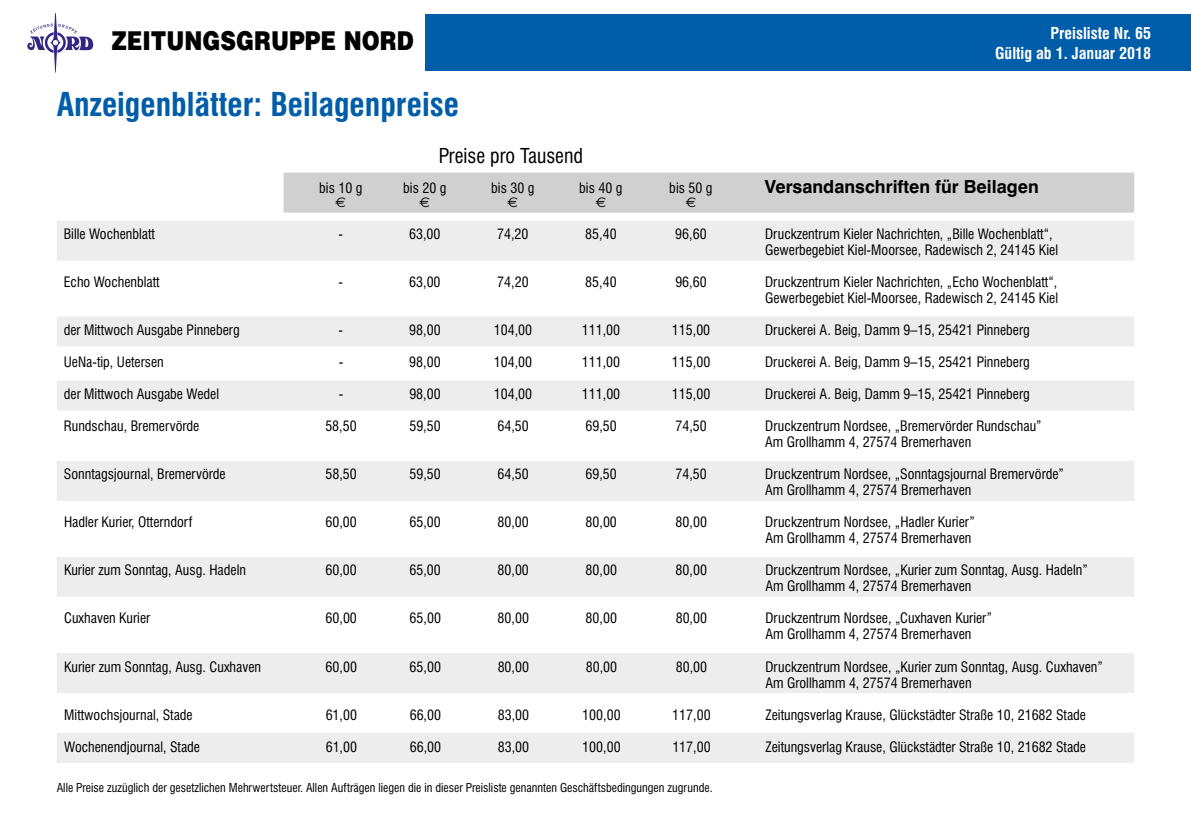
<style>
.page{position:relative;width:1191px;height:840px;background:#fff}
.page>*{position:absolute;margin:0;border:0;box-sizing:border-box;transform-origin:0 0}
.t1{font:700 condensed 32px "Swiss 721 BT";color:#005da9}
.t2{font:26px "Helvetica Black OV WMFKBC";color:#000;scale:.83 1}
.t3{font:condensed 20px "Swiss 721 BT";color:#000}
.t4{font:700 18px "Swiss 721 BT";color:#000}
.t5{font:700 condensed 16px/20px "Swiss 721 BT";color:#fff;text-align:right}
.t6{font:condensed 14px/16px "Swiss 721 BT";color:#000}
.t7{font:14px "Euro Sans";color:#000}
.t8{font:condensed 12px "Swiss 721 BT";color:#000}
</style>
<div class="page">
<svg style="left:27px;top:14px;width:66px;height:60px"></svg>
<div style="left:425px;top:14px;width:766px;height:57px;background:#005da9"></div>
<div style="left:283px;top:172px;width:851px;height:40px;background:#d0d0d0"></div>
<div style="left:57px;top:220px;width:1077px;height:40px;background:#ededed"></div>
<div style="left:57px;top:316px;width:1077px;height:30px;background:#ededed"></div>
<div style="left:57px;top:380px;width:1077px;height:30px;background:#ededed"></div>
<div style="left:57px;top:460px;width:1077px;height:40px;background:#ededed"></div>
<div style="left:57px;top:556px;width:1077px;height:40px;background:#ededed"></div>
<div style="left:57px;top:652px;width:1077px;height:40px;background:#ededed"></div>
<div style="left:57px;top:732px;width:1077px;height:30px;background:#ededed"></div>
<h2 class="t2" style="left:111px;top:24px;width:365px">ZEITUNGSGRUPPE NORD</h2>
<p class="t5" style="left:995px;top:23px;width:158px">Preisliste Nr. 65<br>Gültig ab 1. Januar 2018</p>
<h1 class="t1" style="left:57px;top:86px;width:404px">Anzeigenblätter: Beilagenpreise</h1>
<h3 class="t3" style="left:439px;top:143px;width:146px">Preise pro Tausend</h3>
<p class="t6" style="left:319px;top:180px;width:45px">bis 10 g</p>
<p class="t6" style="left:403px;top:180px;width:45px">bis 20 g</p>
<p class="t6" style="left:491px;top:180px;width:45px">bis 30 g</p>
<p class="t6" style="left:579px;top:180px;width:45px">bis 40 g</p>
<p class="t6" style="left:669px;top:180px;width:45px">bis 50 g</p>
<p class="t4" style="left:765px;top:175px;width:275px">Versandanschriften für Beilagen</p>
<p class="t7" style="left:335px;top:194px;width:12px">€</p>
<p class="t7" style="left:419px;top:194px;width:12px">€</p>
<p class="t7" style="left:507px;top:194px;width:12px">€</p>
<p class="t7" style="left:595px;top:194px;width:12px">€</p>
<p class="t7" style="left:685px;top:194px;width:12px">€</p>
<p class="t6" style="left:64px;top:226px;width:93px">Bille Wochenblatt</p>
<p class="t6" style="left:338px;top:226px;width:6px">-</p>
<p class="t6" style="left:409px;top:226px;width:33px">63,00</p>
<p class="t6" style="left:497px;top:226px;width:33px">74,20</p>
<p class="t6" style="left:585px;top:226px;width:33px">85,40</p>
<p class="t6" style="left:675px;top:226px;width:33px">96,60</p>
<p class="t6" style="left:765px;top:226px;width:295px">Druckzentrum Kieler Nachrichten, „Bille Wochenblatt“,<br>Gewerbegebiet Kiel-Moorsee, Radewisch 2, 24145 Kiel</p>
<p class="t6" style="left:64px;top:274px;width:97px">Echo Wochenblatt</p>
<p class="t6" style="left:338px;top:274px;width:6px">-</p>
<p class="t6" style="left:409px;top:274px;width:33px">63,00</p>
<p class="t6" style="left:497px;top:274px;width:33px">74,20</p>
<p class="t6" style="left:585px;top:274px;width:33px">85,40</p>
<p class="t6" style="left:675px;top:274px;width:33px">96,60</p>
<p class="t6" style="left:765px;top:274px;width:295px">Druckzentrum Kieler Nachrichten, „Echo Wochenblatt“,<br>Gewerbegebiet Kiel-Moorsee, Radewisch 2, 24145 Kiel</p>
<p class="t6" style="left:64px;top:322px;width:177px">der Mittwoch Ausgabe Pinneberg</p>
<p class="t6" style="left:339px;top:322px;width:6px">-</p>
<p class="t6" style="left:409px;top:322px;width:33px">98,00</p>
<p class="t6" style="left:494px;top:322px;width:40px">104,00</p>
<p class="t6" style="left:582px;top:322px;width:40px">111,00</p>
<p class="t6" style="left:672px;top:322px;width:40px">115,00</p>
<p class="t6" style="left:765px;top:322px;width:266px">Druckerei A. Beig, Damm 9–15, 25421 Pinneberg</p>
<p class="t6" style="left:64px;top:354px;width:101px">UeNa-tip, Uetersen</p>
<p class="t6" style="left:339px;top:354px;width:6px">-</p>
<p class="t6" style="left:409px;top:354px;width:33px">98,00</p>
<p class="t6" style="left:494px;top:354px;width:40px">104,00</p>
<p class="t6" style="left:582px;top:354px;width:40px">111,00</p>
<p class="t6" style="left:672px;top:354px;width:40px">115,00</p>
<p class="t6" style="left:765px;top:354px;width:266px">Druckerei A. Beig, Damm 9–15, 25421 Pinneberg</p>
<p class="t6" style="left:64px;top:386px;width:157px">der Mittwoch Ausgabe Wedel</p>
<p class="t6" style="left:339px;top:386px;width:6px">-</p>
<p class="t6" style="left:409px;top:386px;width:33px">98,00</p>
<p class="t6" style="left:494px;top:386px;width:40px">104,00</p>
<p class="t6" style="left:582px;top:386px;width:40px">111,00</p>
<p class="t6" style="left:672px;top:386px;width:40px">115,00</p>
<p class="t6" style="left:765px;top:386px;width:266px">Druckerei A. Beig, Damm 9–15, 25421 Pinneberg</p>
<p class="t6" style="left:64px;top:418px;width:137px">Rundschau, Bremervörde</p>
<p class="t6" style="left:325px;top:418px;width:33px">58,50</p>
<p class="t6" style="left:409px;top:418px;width:33px">59,50</p>
<p class="t6" style="left:497px;top:418px;width:33px">64,50</p>
<p class="t6" style="left:585px;top:418px;width:33px">69,50</p>
<p class="t6" style="left:675px;top:418px;width:33px">74,50</p>
<p class="t6" style="left:765px;top:418px;width:278px">Druckzentrum Nordsee, „Bremervörder Rundschau”<br>Am Grollhamm 4, 27574 Bremerhaven</p>
<p class="t6" style="left:64px;top:466px;width:163px">Sonntagsjournal, Bremervörde</p>
<p class="t6" style="left:325px;top:466px;width:33px">58,50</p>
<p class="t6" style="left:409px;top:466px;width:33px">59,50</p>
<p class="t6" style="left:497px;top:466px;width:33px">64,50</p>
<p class="t6" style="left:585px;top:466px;width:33px">69,50</p>
<p class="t6" style="left:675px;top:466px;width:33px">74,50</p>
<p class="t6" style="left:765px;top:466px;width:300px">Druckzentrum Nordsee, „Sonntagsjournal Bremervörde”<br>Am Grollhamm 4, 27574 Bremerhaven</p>
<p class="t6" style="left:64px;top:514px;width:130px">Hadler Kurier, Otterndorf</p>
<p class="t6" style="left:325px;top:514px;width:33px">60,00</p>
<p class="t6" style="left:409px;top:514px;width:33px">65,00</p>
<p class="t6" style="left:497px;top:514px;width:33px">80,00</p>
<p class="t6" style="left:585px;top:514px;width:33px">80,00</p>
<p class="t6" style="left:675px;top:514px;width:33px">80,00</p>
<p class="t6" style="left:765px;top:514px;width:211px">Druckzentrum Nordsee, „Hadler Kurier”<br>Am Grollhamm 4, 27574 Bremerhaven</p>
<p class="t6" style="left:64px;top:562px;width:183px">Kurier zum Sonntag, Ausg. Hadeln</p>
<p class="t6" style="left:325px;top:562px;width:33px">60,00</p>
<p class="t6" style="left:409px;top:562px;width:33px">65,00</p>
<p class="t6" style="left:497px;top:562px;width:33px">80,00</p>
<p class="t6" style="left:585px;top:562px;width:33px">80,00</p>
<p class="t6" style="left:675px;top:562px;width:33px">80,00</p>
<p class="t6" style="left:765px;top:562px;width:324px">Druckzentrum Nordsee, „Kurier zum Sonntag, Ausg. Hadeln”<br>Am Grollhamm 4, 27574 Bremerhaven</p>
<p class="t6" style="left:64px;top:610px;width:88px">Cuxhaven Kurier</p>
<p class="t6" style="left:325px;top:610px;width:33px">60,00</p>
<p class="t6" style="left:409px;top:610px;width:33px">65,00</p>
<p class="t6" style="left:497px;top:610px;width:33px">80,00</p>
<p class="t6" style="left:585px;top:610px;width:33px">80,00</p>
<p class="t6" style="left:675px;top:610px;width:33px">80,00</p>
<p class="t6" style="left:765px;top:610px;width:228px">Druckzentrum Nordsee, „Cuxhaven Kurier”<br>Am Grollhamm 4, 27574 Bremerhaven</p>
<p class="t6" style="left:64px;top:658px;width:198px">Kurier zum Sonntag, Ausg. Cuxhaven</p>
<p class="t6" style="left:325px;top:658px;width:33px">60,00</p>
<p class="t6" style="left:409px;top:658px;width:33px">65,00</p>
<p class="t6" style="left:497px;top:658px;width:33px">80,00</p>
<p class="t6" style="left:586px;top:658px;width:33px">80,00</p>
<p class="t6" style="left:676px;top:658px;width:33px">80,00</p>
<p class="t6" style="left:765px;top:658px;width:339px">Druckzentrum Nordsee, „Kurier zum Sonntag, Ausg. Cuxhaven”<br>Am Grollhamm 4, 27574 Bremerhaven</p>
<p class="t6" style="left:64px;top:706px;width:130px">Mittwochsjournal, Stade</p>
<p class="t6" style="left:326px;top:706px;width:33px">61,00</p>
<p class="t6" style="left:410px;top:706px;width:33px">66,00</p>
<p class="t6" style="left:498px;top:706px;width:33px">83,00</p>
<p class="t6" style="left:582px;top:706px;width:40px">100,00</p>
<p class="t6" style="left:672px;top:706px;width:40px">117,00</p>
<p class="t6" style="left:765px;top:706px;width:322px">Zeitungsverlag Krause, Glückstädter Straße 10, 21682 Stade</p>
<p class="t6" style="left:64px;top:738px;width:137px">Wochenendjournal, Stade</p>
<p class="t6" style="left:326px;top:738px;width:33px">61,00</p>
<p class="t6" style="left:410px;top:738px;width:33px">66,00</p>
<p class="t6" style="left:498px;top:738px;width:33px">83,00</p>
<p class="t6" style="left:582px;top:738px;width:40px">100,00</p>
<p class="t6" style="left:672px;top:738px;width:40px">117,00</p>
<p class="t6" style="left:765px;top:738px;width:322px">Zeitungsverlag Krause, Glückstädter Straße 10, 21682 Stade</p>
<p class="t8" style="left:57px;top:779px;width:657px">Alle Preise zuzüglich der gesetzlichen Mehrwertsteuer. Allen Aufträgen liegen die in dieser Preisliste genannten Geschäftsbedingungen zugrunde.</p>
</div>
